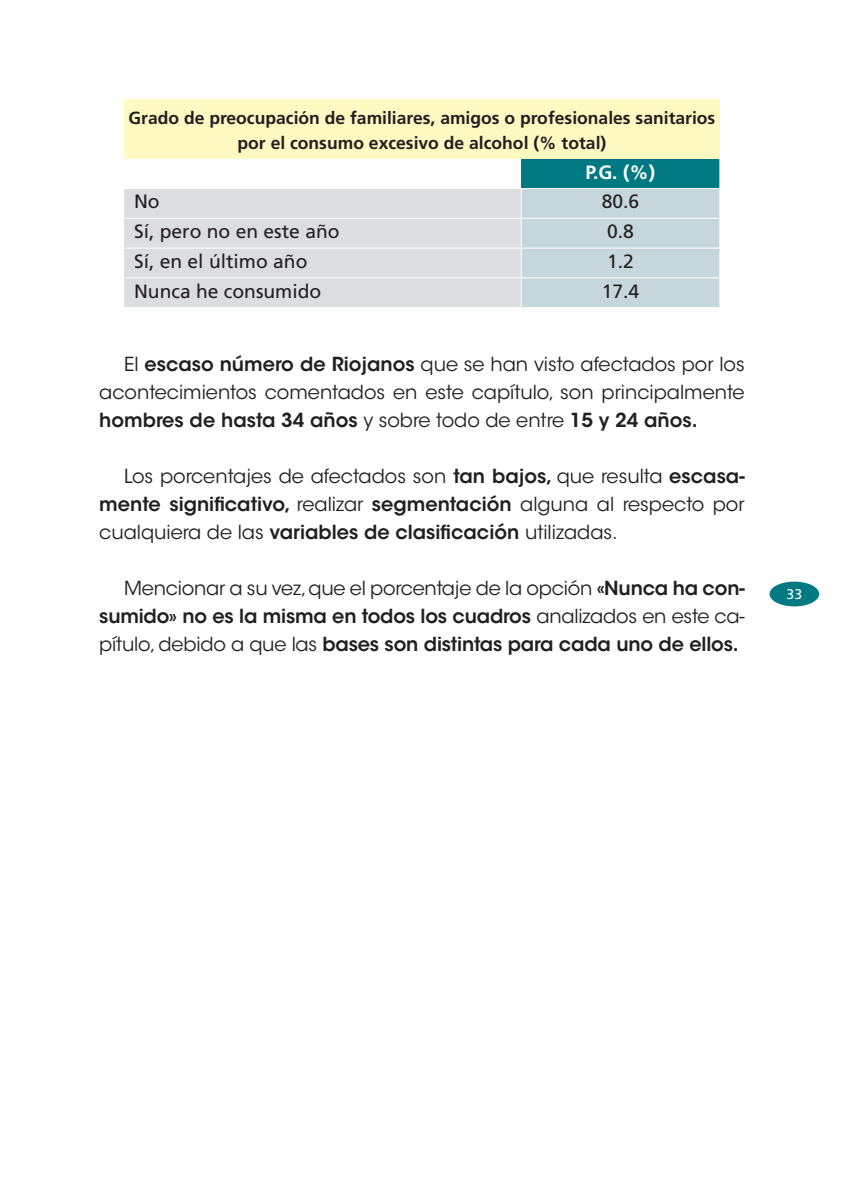
<style>
.page{position:relative;width:844px;height:1191px;background:#fff}
.page>*{position:absolute;margin:0;border:0;box-sizing:border-box;transform-origin:0 0}
.t1{font:19.25px/28px "ITC Avant Garde Std";color:#231f20;text-align:justify}
.t2{font:600 19.25px/28px "ITC Avant Garde Std";letter-spacing:-.01em;color:#231f20;text-align:justify}
.t3{font:19.25px "Frutiger LT Std";color:#231f20}
.t4{font:700 19.25px "Frutiger LT Std";color:#fff}
.t5{font:700 17.5px/24.8px "Frutiger LT Std";color:#231f20;text-align:center}
.t6{font:14px "Frutiger LT Std";color:#fff}
.s1{font-weight:600}
.s2{font-weight:400}
</style>
<div class="page">
<div style="left:769px;top:581px;width:50px;height:25px;background:#007983;border-radius:50%"></div>
<div style="left:124px;top:99px;width:595px;height:60px;background:#fffac1"></div>
<div style="left:124px;top:189px;width:396px;height:118px;background:#dcdddf"></div>
<hr style="left:124px;top:218px;width:596px;height:1px;background:#fff">
<hr style="left:124px;top:248px;width:596px;height:1px;background:#fff">
<hr style="left:124px;top:277px;width:596px;height:1px;background:#fff">
<svg style="left:520px;top:159px;width:200px;height:148px;background:#a1c6cb"></svg>
<p class="t5" style="left:128px;top:106px;width:588px">Grado de preocupación de familiares, amigos o profesionales sanitarios por el consumo excesivo de alcohol (% total)</p>
<p class="t4" style="left:585px;top:164px;width:71px">P.G. (%)</p>
<p class="t3" style="left:134px;top:193px;width:27px">No</p>
<p class="t3" style="left:601px;top:193px;width:39px">80.6</p>
<p class="t3" style="left:134px;top:223px;width:207px">Sí, pero no en este año</p>
<p class="t3" style="left:607px;top:223px;width:28px">0.8</p>
<p class="t3" style="left:134px;top:253px;width:175px">Sí, en el último año</p>
<p class="t3" style="left:607px;top:253px;width:28px">1.2</p>
<p class="t3" style="left:134px;top:283px;width:189px">Nunca he consumido</p>
<p class="t3" style="left:601px;top:283px;width:39px">17.4</p>
<p class="t1" style="left:99px;top:352px;width:646px;text-indent:25px">El <span class="s1">escaso número de Riojanos</span> que se han visto afectados por los acontecimientos comentados en este capítulo, son principalmente <span class="s1">hombres de hasta 34 años</span> y sobre todo de entre <span class="s1">15 y 24 años.</span></p>
<p class="t1" style="left:99px;top:464px;width:646px;text-indent:25px">Los porcentajes de afectados son <span class="s1">tan bajos,</span> que resulta <span class="s1">escasa&shy;mente significativo,</span> realizar <span class="s1">segmentación</span> alguna al respecto por cualquiera de las <span class="s1">variables de clasificación</span> utilizadas.</p>
<p class="t2" style="left:99px;top:576px;width:646px;text-indent:25px"><span class="s2">Mencionar a su vez, que el porcentaje de la opción</span> «Nunca ha con&shy;sumido» no es la misma en todos los cuadros <span class="s2">analizados en este ca&shy;pítulo, debido a que las</span> bases son distintas para cada uno de ellos.</p>
<p class="t6" style="left:786px;top:588px;width:17px">33</p>
</div>
